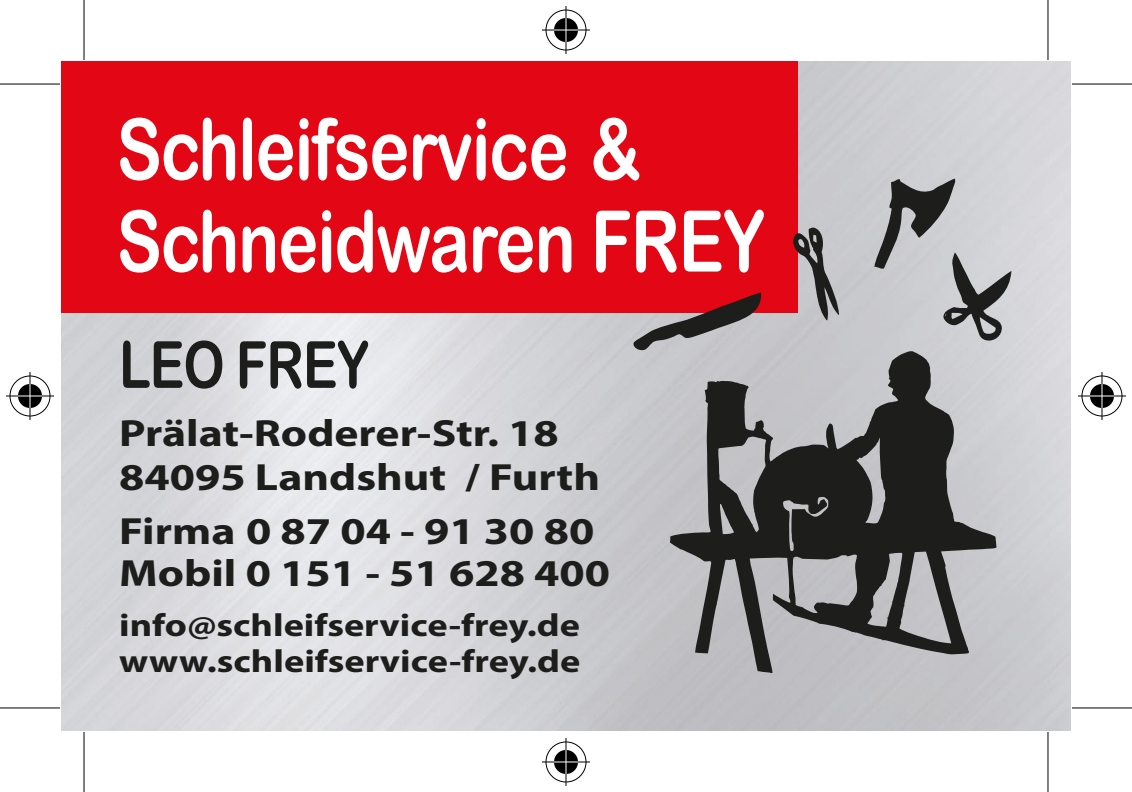
<style>
.page{position:relative;width:1132px;height:792px;background:#fff}
.page>*{position:absolute;margin:0;border:0;box-sizing:border-box;transform-origin:0 0}
.t1{font:84.8px/92px "Arial Rounded MT Bold";letter-spacing:-.015em;color:#fff;scale:.8 1}
.t2{font:64.8px "Arial Rounded MT Bold";letter-spacing:-.015em;color:#1d1d1b;scale:.8 1}
.t3{font:700 38px "Myriad Pro";color:#1d1d1b;scale:1.2 1}
.t4{font:700 32px "Myriad Pro";color:#1d1d1b;scale:1.2 1}
</style>
<div class="page">
<img style="left:61px;top:61px;width:1009px;height:669px">
<div style="left:61px;top:61px;width:736px;height:252px;background:#e30614"></div>
<svg style="left:670px;top:389px;width:326px;height:284px;background:#7a7a7b"></svg>
<svg style="left:633px;top:179px;width:378px;height:210px"></svg>
<svg style="left:0;top:708px;width:60px;height:1px"></svg>
<svg style="left:1072px;top:708px;width:60px;height:1px"></svg>
<svg style="left:1048px;top:0;width:1px;height:60px"></svg>
<svg style="left:1048px;top:732px;width:1px;height:60px"></svg>
<hr style="left:0;top:83px;width:60px;height:2px;background:#000">
<hr style="left:1072px;top:83px;width:60px;height:2px;background:#000">
<hr style="left:0;top:707px;width:60px;height:1px;background:#000">
<hr style="left:1072px;top:707px;width:60px;height:1px;background:#000">
<hr style="left:83px;top:0;width:2px;height:60px;background:#000">
<hr style="left:83px;top:732px;width:2px;height:60px;background:#000">
<hr style="left:1047px;top:0;width:1px;height:60px;background:#000">
<hr style="left:1047px;top:732px;width:1px;height:60px;background:#000">
<div style="left:543px;top:8px;width:45px;height:45px;border:5px solid #fff;border-radius:50%"></div>
<div style="left:542px;top:28px;width:48px;height:5px;background:#fff"></div>
<div style="left:563px;top:6px;width:5px;height:48px;background:#fff"></div>
<div style="left:551px;top:16px;width:29px;height:29px;border:5px solid #fff;border-radius:50%"></div>
<div style="left:545px;top:10px;width:41px;height:41px;border:1px solid #000;border-radius:50%"></div>
<hr style="left:542px;top:29px;width:48px;height:2px;background:#000">
<hr style="left:565px;top:6px;width:2px;height:48px;background:#000">
<div style="left:554px;top:18px;width:24px;height:24px;background:#000;border-radius:50%"></div>
<hr style="left:554px;top:29px;width:24px;height:2px;background:#fff">
<hr style="left:565px;top:18px;width:2px;height:24px;background:#fff">
<div style="left:543px;top:739px;width:45px;height:45px;border:5px solid #fff;border-radius:50%"></div>
<svg style="left:542px;top:759px;width:48px;height:5px"></svg>
<div style="left:563px;top:738px;width:5px;height:48px;background:#fff"></div>
<div style="left:551px;top:747px;width:29px;height:29px;border:5px solid #fff;border-radius:50%"></div>
<div style="left:545px;top:741px;width:41px;height:41px;border:1px solid #000;border-radius:50%"></div>
<hr style="left:542px;top:761px;width:48px;height:1px;background:#000">
<hr style="left:565px;top:738px;width:2px;height:48px;background:#000">
<div style="left:554px;top:750px;width:24px;height:24px;background:#000;border-radius:50%"></div>
<svg style="left:554px;top:761px;width:24px;height:1px"></svg>
<hr style="left:565px;top:750px;width:2px;height:24px;background:#fff">
<div style="left:8px;top:373px;width:44px;height:45px;border:5px solid #fff;border-radius:50%"></div>
<svg style="left:6px;top:393px;width:48px;height:5px"></svg>
<hr style="left:28px;top:372px;width:4px;height:48px;background:#fff">
<div style="left:16px;top:381px;width:28px;height:29px;border:5px solid #fff;border-radius:50%"></div>
<div style="left:10px;top:375px;width:40px;height:41px;border:1px solid #000;border-radius:50%"></div>
<hr style="left:6px;top:395px;width:48px;height:1px;background:#000">
<hr style="left:29px;top:372px;width:2px;height:48px;background:#000">
<div style="left:18px;top:384px;width:24px;height:24px;background:#000;border-radius:50%"></div>
<svg style="left:18px;top:395px;width:24px;height:1px"></svg>
<hr style="left:29px;top:384px;width:2px;height:24px;background:#fff">
<div style="left:1079px;top:373px;width:45px;height:45px;border:5px solid #fff;border-radius:50%"></div>
<svg style="left:1078px;top:393px;width:48px;height:5px"></svg>
<svg style="left:1099px;top:372px;width:5px;height:48px"></svg>
<div style="left:1087px;top:381px;width:29px;height:29px;border:5px solid #fff;border-radius:50%"></div>
<div style="left:1081px;top:375px;width:41px;height:41px;border:1px solid #000;border-radius:50%"></div>
<hr style="left:1078px;top:395px;width:48px;height:1px;background:#000">
<hr style="left:1101px;top:372px;width:1px;height:48px;background:#000">
<svg style="left:1090px;top:384px;width:24px;height:24px"></svg>
<p class="t1" style="left:117px;top:102px;width:812px">Schleifservice &amp;<br>Schneidwaren FREY</p>
<p class="t2" style="left:119px;top:326px;width:314px">LEO FREY</p>
<p class="t3" style="left:119px;top:408px;width:368px">Prälat-Roderer-Str. 18</p>
<p class="t3" style="left:119px;top:452px;width:402px">84095 Landshut / Furth</p>
<p class="t3" style="left:119px;top:506px;width:397px">Firma 0 87 04 - 91 30 80</p>
<p class="t3" style="left:119px;top:548px;width:411px">Mobil 0 151 - 51 628 400</p>
<p class="t4" style="left:119px;top:604px;width:385px">info@schleifservice-frey.de</p>
<p class="t4" style="left:119px;top:640px;width:386px">www.schleifservice-frey.de</p>
</div>
